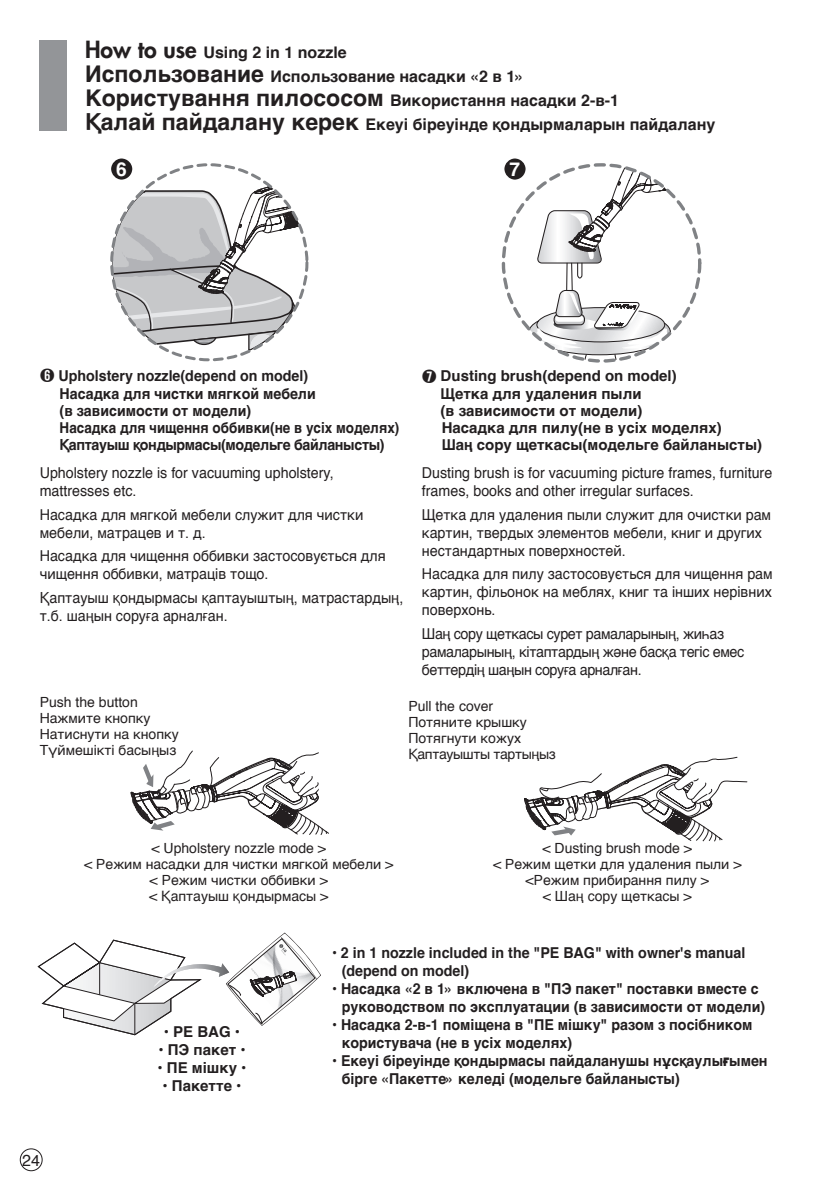
<style>
.page{position:relative;width:840px;height:1191px;background:#fff}
.page>*{position:absolute;margin:0;border:0;box-sizing:border-box;transform-origin:0 0}
.t1{font:700 19.2px "Helvetica";color:#fff}
.t2{font:700 16px/23.8px "Helvetica";color:#231f20}
.t3{font:16px "Helvetica";color:#231f20}
.t4{font:15px/18px "Helvetica";color:#231f20;scale:.95 1}
.t5{font:700 15px/17.2px "Helvetica";color:#231f20;scale:.95 1}
.t6{font:700 15px/17.2px "Helvetica";color:#231f20}
.t7{font:15px/18px "Helvetica";letter-spacing:-.025em;color:#231f20;scale:.95 1}
.t8{font:14px/16px "Helvetica";color:#231f20;text-align:center}
.s1{font-family:"Futura";font-weight:800;font-size:23px}
.s2{font-size:23px}
.s3{font-family:"HY Go Thic";font-weight:500}
</style>
<div class="page">
<div style="left:40px;top:40px;width:27px;height:90px;background:#939598"></div>
<div style="left:20px;top:1148px;width:23px;height:23px;border:1px solid #231f20;border-radius:50%"></div>
<div style="left:111px;top:158px;width:21px;height:22px;background:#231f20;border-radius:50%"></div>
<div style="left:504px;top:158px;width:21px;height:22px;background:#231f20;border-radius:50%"></div>
<svg style="left:527px;top:166px;width:172px;height:195px"></svg>
<svg style="left:111px;top:184px;width:196px;height:168px"></svg>
<svg style="left:37px;top:932px;width:284px;height:103px"></svg>
<svg style="left:130px;top:750px;width:199px;height:85px"></svg>
<svg style="left:524px;top:756px;width:222px;height:85px"></svg>
<p class="t2" style="left:85px;top:41px;width:631px"><span class="s1">How to use</span> Using 2 in 1 nozzle<br><span class="s2">Использование</span> Использование насадки «2 в 1»<br><span class="s2">Користування пилососом</span> Використання насадки 2-в-1<br><span class="s2">Қалай пайдалану керек</span> Екеуі біреуінде қондырмаларын пайдалану</p>
<p class="t1" style="left:116px;top:152px;width:12px">6</p>
<p class="t1" style="left:509px;top:152px;width:12px">7</p>
<p class="t5" style="left:60px;top:367px;width:359px;text-indent:-20px"><span class="s3">➏</span> Upholstery nozzle(depend on model)<br>Насадка для чистки мягкой мебели<br>(в зависимости от модели)<br>Насадка для чищення оббивки(не в усіх моделях)<br>Қаптауыш қондырмасы(модельге байланысты)</p>
<p class="t4" style="left:40px;top:464px;width:311px">Upholstery nozzle is for vacuuming upholstery, mattresses etc.</p>
<p class="t4" style="left:40px;top:506px;width:342px">Насадка для мягкой мебели служит для чистки мебели, матрацев и т. д.</p>
<p class="t4" style="left:40px;top:547px;width:365px">Насадка для чищення оббивки застосовується для чищення оббивки, матраців тощо.</p>
<p class="t4" style="left:40px;top:589px;width:384px">Қаптауыш қондырмасы қаптауыштың, матрастардың, т.б. шаңын соруға арналған.</p>
<p class="t6" style="left:440px;top:367px;width:323px;text-indent:-19px"><span class="s3">➐</span> Dusting brush(depend on model)<br>Щетка для удаления пыли<br>(в зависимости от модели)<br>Насадка для пилу(не в усіх моделях)<br>Шаң сору щеткасы(модельге байланысты)</p>
<p class="t4" style="left:421px;top:464px;width:370px">Dusting brush is for vacuuming picture frames, furniture frames, books and other irregular surfaces.</p>
<p class="t4" style="left:421px;top:506px;width:369px">Щетка для удаления пыли служит для очистки рам картин, твердых элементов мебели, книг и других нестандартных поверхностей.</p>
<p class="t4" style="left:421px;top:565px;width:370px;text-align:justify">Насадка для пилу застосовується для чищення рам картин, фільонок на меблях, книг та інших нерівних поверхонь.</p>
<p class="t7" style="left:421px;top:625px;width:340px">Шаң сору щеткасы сурет рамаларының, жиһаз рамаларының, кітаптардың және басқа тегіс емес беттердің шаңын соруға арналған.</p>
<p class="t8" style="left:40px;top:694px;width:141px;text-align:left">Push the button<br>Нажмите кнопку<br>Натиснути на кнопку<br>Түймешікті басыңыз</p>
<p class="t8" style="left:408px;top:698px;width:149px;text-align:left">Pull the cover<br>Потяните крышку<br>Потягнути кожух<br>Қаптауышты тартыңыз</p>
<p class="t8" style="left:84px;top:840px;width:310px">&lt; Upholstery nozzle mode &gt;<br>&lt; Режим насадки для чистки мягкой мебели &gt; &lt; Режим чистки оббивки &gt;<br>&lt; Қаптауыш қондырмасы &gt;</p>
<p class="t8" style="left:493px;top:840px;width:250px">&lt; Dusting brush mode &gt;<br>&lt; Режим щетки для удаления пыли &gt; &lt;Режим прибирання пилу &gt;<br>&lt; Шаң сору щеткасы &gt;</p>
<p class="t3" style="left:22px;top:1147px;width:19px">24</p>
<p class="t6" style="left:164px;top:1023px;width:78px">• PE BAG •</p>
<p class="t6" style="left:158px;top:1041px;width:89px">• ПЭ пакет •</p>
<p class="t6" style="left:157px;top:1059px;width:90px">• ПЕ мішку •</p>
<p class="t6" style="left:162px;top:1077px;width:80px">• Пакетте •</p>
<p class="t5" style="left:341px;top:944px;width:426px;line-height:18px;text-indent:-10px">• 2 in 1 nozzle included in the "PE BAG" with owner's manual (depend on model)</p>
<p class="t5" style="left:341px;top:980px;width:447px;line-height:18px;text-indent:-10px">• Насадка «2 в 1» включена в "ПЭ пакет" поставки вместе с руководством по эксплуатации (в зависимости от модели)</p>
<p class="t5" style="left:341px;top:1016px;width:433px;line-height:18px;text-indent:-10px">• Насадка 2-в-1 поміщена в "ПЕ мішку" разом з посібником користувача (не в усіх моделях)</p>
<p class="t5" style="left:341px;top:1052px;width:449px;line-height:18px;text-indent:-10px">• Екеуі біреуінде қондырмасы пайдаланушы нұсқаулығымен бірге «Пакетте» келеді (модельге байланысты)</p>
</div>
